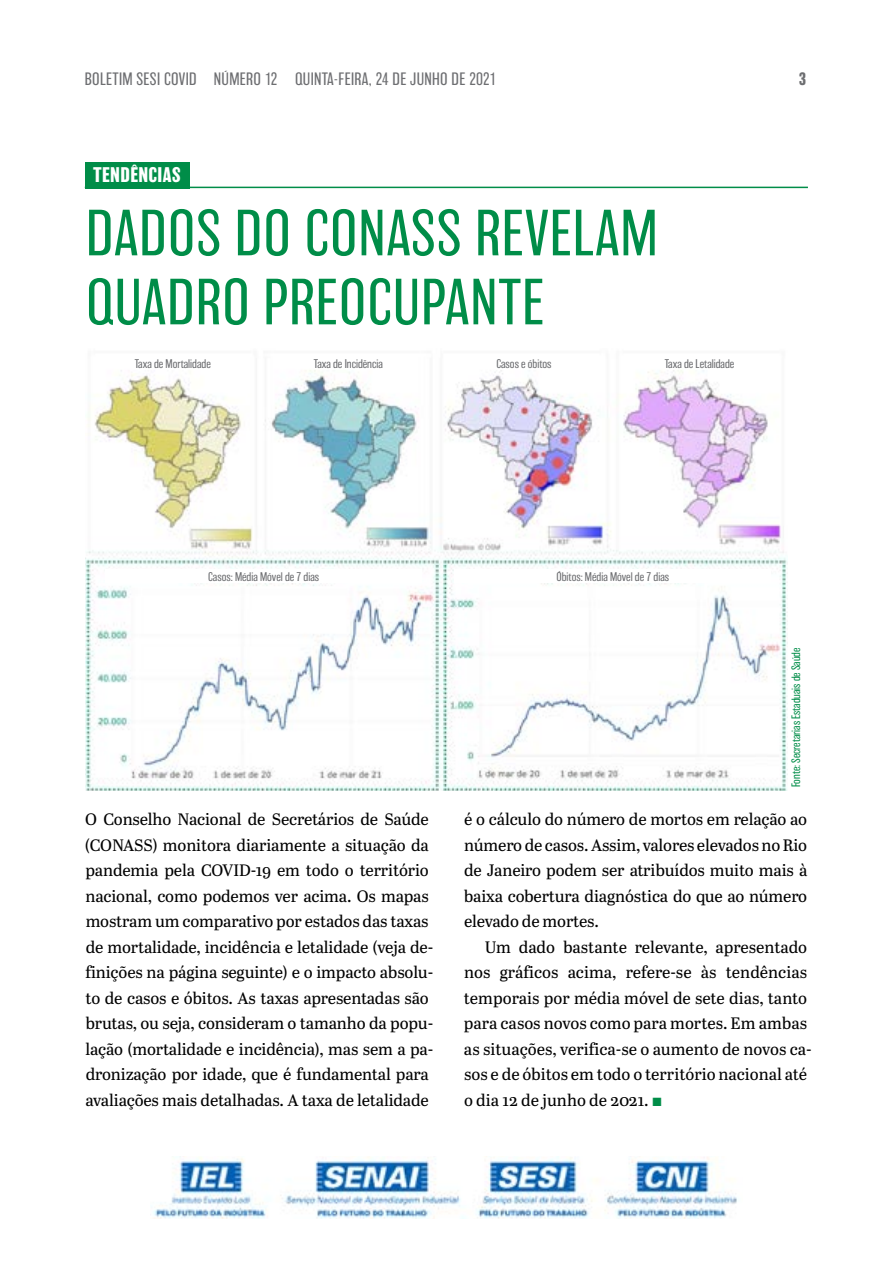
<style>
.page{position:relative;width:893px;height:1263px;background:#fff}
.page>*{position:absolute;margin:0;border:0;box-sizing:border-box;transform-origin:0 0}
.t1{font:200 60px/69px "Balboa";letter-spacing:.02em;color:#008d48}
.t2{font:700 19.5px "Balboa";letter-spacing:.02em;color:#fff}
.t3{font:16.5px/25.5px "Abril Text";letter-spacing:-.01em;color:#000}
.t4{font:200 16.5px "Balboa";letter-spacing:.02em;color:#6d6e71}
.t5{font:700 16.5px "Balboa";color:#6d6e71}
.t6{font:200 11.55px "Balboa";color:#6d6e71}
.t7{font:200 11.25px "Balboa";color:#008d48}
.s1{color:#008d48}
</style>
<div class="page">
<img style="left:153px;top:1157px;width:584px;height:61px">
<div style="left:85px;top:162px;width:104px;height:26px;background:#008d48"></div>
<hr style="left:85px;top:187px;width:723px;height:1px;background:#008d48">
<img style="left:85px;top:370px;width:703px;height:420px">
<div style="left:106px;top:569px;width:316px;height:14px;background:#fff"></div>
<div style="left:455px;top:569px;width:316px;height:14px;background:#fff"></div>
<p class="t4" style="left:85px;top:70px;width:413px">BOLETIM SESI COVID NÚMERO 12 QUINTA-FEIRA, 24 DE JUNHO DE 2021</p>
<p class="t5" style="left:799px;top:69px;width:8px">3</p>
<p class="t2" style="left:93px;top:164px;width:89px">TENDÊNCIAS</p>
<h1 class="t1" style="left:86px;top:199px;width:573px">DADOS DO CONASS REVELAM<br>QUADRO PREOCUPANTE</h1>
<p class="t6" style="left:135px;top:358px;width:78px">Taxa de Mortalidade</p>
<p class="t6" style="left:314px;top:358px;width:71px">Taxa de Incidência</p>
<p class="t6" style="left:496px;top:358px;width:57px">Casos e óbitos</p>
<p class="t6" style="left:665px;top:358px;width:71px">Taxa de Letalidade</p>
<p class="t6" style="left:208px;top:570px;width:112px">Casos: Média Móvel de 7 dias</p>
<p class="t6" style="left:556px;top:570px;width:114px">Óbitos: Média Móvel de 7 dias</p>
<p class="t7" style="left:790px;top:787px;width:141px;rotate:-90deg">Fonte: Secretarias Estaduais de Saúde</p>
<p class="t3" style="left:85px;top:806px;width:350px">O Conselho Nacional de Secretários de Saúde (CONASS) monitora diariamente a situação da pandemia pela COVID-19 em todo o território nacional, como podemos ver acima. Os mapas mostram um comparativo por estados das taxas de mortalidade, incidência e letalidade (veja de&shy;finições na página seguinte) e o impacto absolu&shy;to de casos e óbitos. As taxas apresentadas são brutas, ou seja, consideram o tamanho da popu&shy;lação (mortalidade e incidência), mas sem a pa&shy;dronização por idade, que é fundamental para avaliações mais detalhadas. A taxa de letalidade</p>
<p class="t3" style="left:464px;top:806px;width:345px;text-align:justify">é o cálculo do número de mortos em relação ao número de casos. Assim, valores elevados no Rio de Janeiro podem ser atribuídos muito mais à baixa cobertura diagnóstica do que ao número elevado de mortes.</p>
<p class="t3" style="left:464px;top:933px;width:349px;text-indent:21px">Um dado bastante relevante, apresentado nos gráficos acima, refere-se às tendências temporais por média móvel de sete dias, tanto para casos novos como para mortes. Em ambas as situações, verifica-se o aumento de novos ca&shy;sos e de óbitos em todo o território nacional até o dia 12 de junho de 2021. <span class="s1">1</span></p>
</div>
